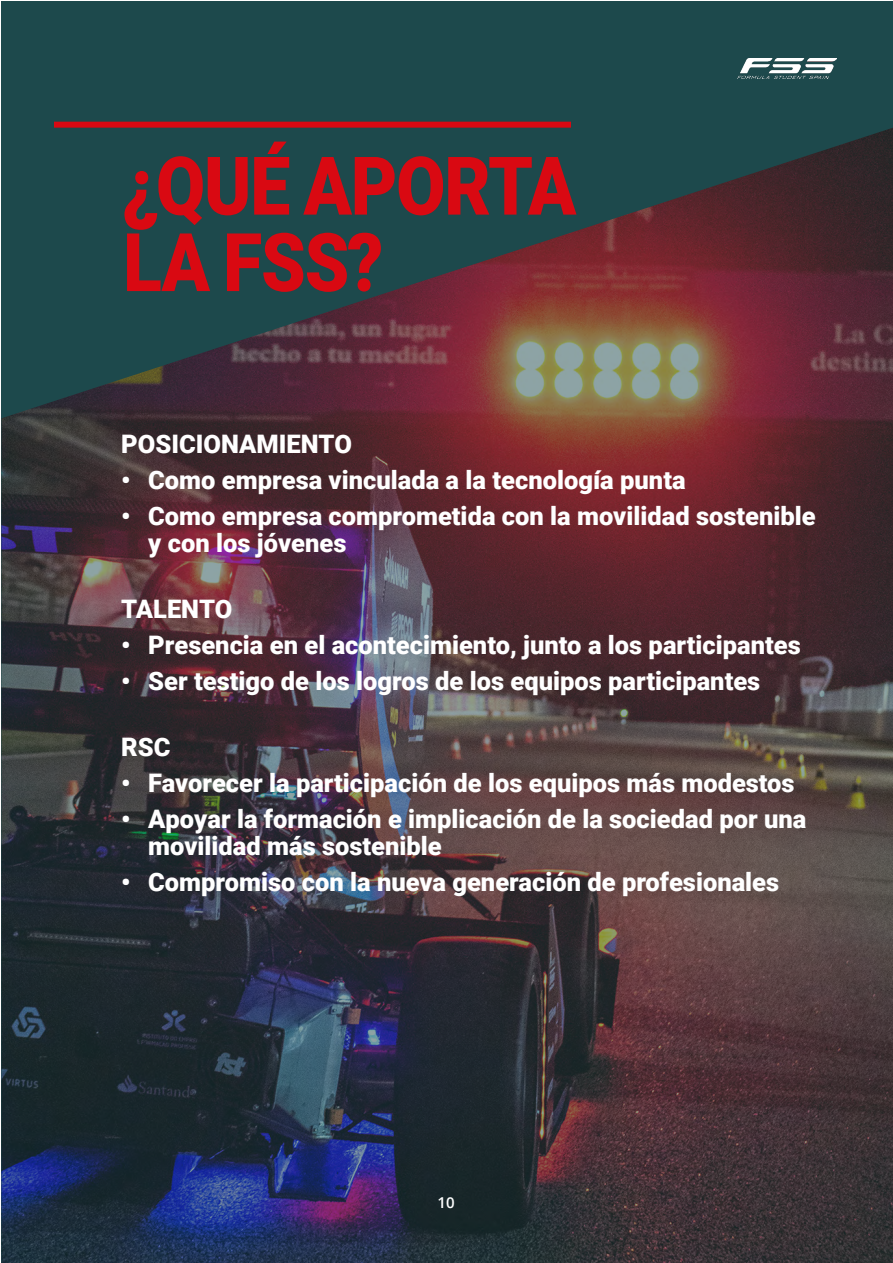
<style>
.page{position:relative;width:893px;height:1263px;background:#fff}
.page>*{position:absolute;margin:0;border:0;box-sizing:border-box;transform-origin:0 0}
.t1{font:900 81px/76.5px "Roboto";letter-spacing:-.015em;color:#d90912;scale:.88 1}
.t2{font:900 25.5px/27px "Roboto";color:#fff}
.t3{font:600 15px "Open Sans";color:#fff}
</style>
<div class="page">
<div style="left:1px;top:1px;width:892px;height:1262px;background:#1d494c"></div>
<img style="left:1px;top:128px;width:892px;height:1135px">
<div style="left:54px;top:122px;width:517px;height:6px;background:#d90912"></div>
<img style="left:738px;top:59px;width:99px;height:20px">
<h1 class="t1" style="left:122px;top:145px;width:518px">¿QUÉ APORTA<br>LA FSS?</h1>
<p class="t2" style="left:121px;top:430px;width:232px">POSICIONAMIENTO</p>
<p class="t2" style="left:121px;top:466px;width:566px">• Como empresa vinculada a la tecnología punta</p>
<p class="t2" style="left:148px;top:502px;width:669px;text-indent:-27px">• Como empresa comprometida con la movilidad sostenible y con los jóvenes</p>
<p class="t2" style="left:121px;top:595px;width:113px">TALENTO</p>
<p class="t2" style="left:121px;top:631px;width:681px">• Presencia en el acontecimiento, junto a los participantes</p>
<p class="t2" style="left:121px;top:667px;width:641px">• Ser testigo de los logros de los equipos participantes</p>
<p class="t2" style="left:121px;top:733px;width:51px">RSC</p>
<p class="t2" style="left:121px;top:769px;width:675px">• Favorecer la participación de los equipos más modestos</p>
<p class="t2" style="left:148px;top:805px;width:660px;text-indent:-27px">• Apoyar la formación e implicación de la sociedad por una movilidad más sostenible</p>
<p class="t2" style="left:121px;top:868px;width:659px">• Compromiso con la nueva generación de profesionales</p>
<p class="t3" style="left:438px;top:1192px;width:19px">10</p>
</div>
